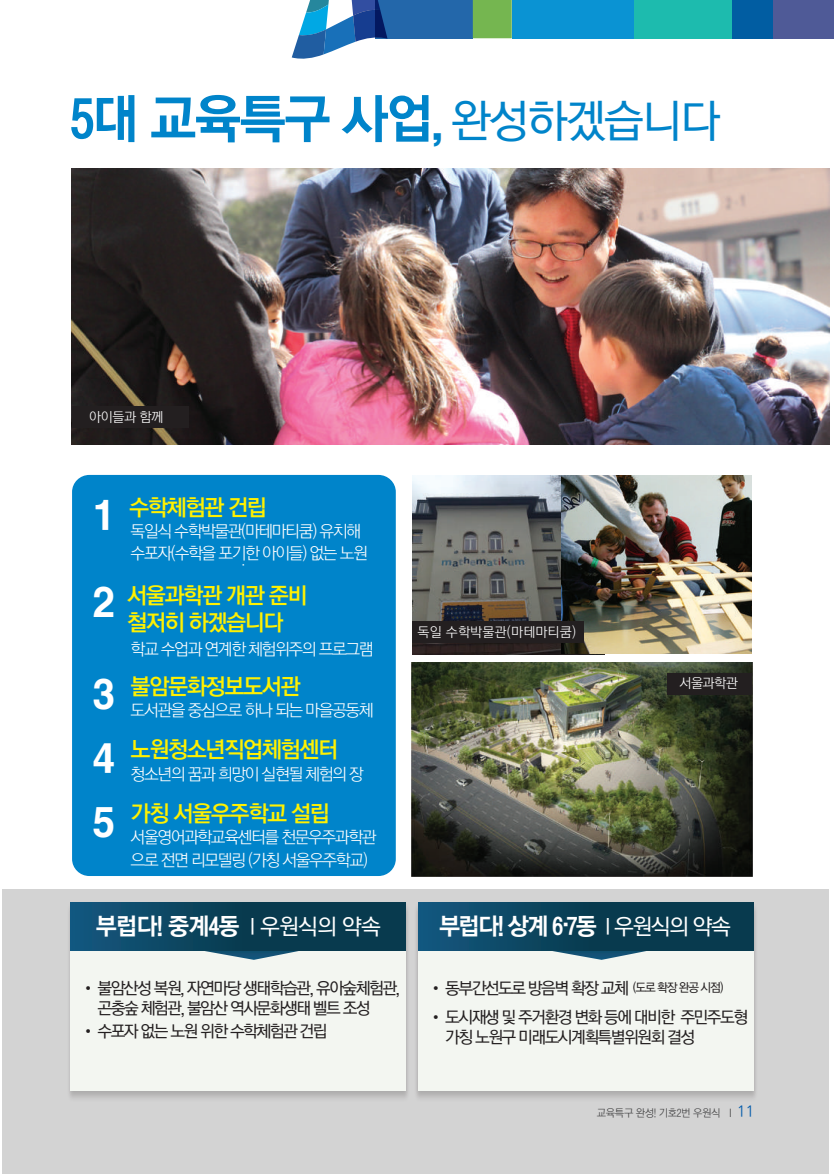
<style>
.page{position:relative;width:834px;height:1174px;background:#fff}
.page>*{position:absolute;margin:0;border:0;box-sizing:border-box;transform-origin:0 0}
.t1{font:52.5px "YGO550";letter-spacing:-.05em;color:#0084ca}
.t2{font:39px "H2 gtr E";color:#fff}
.t3{font:23.55px "YGO550";letter-spacing:-.04em;color:#fff}
.t4{font:22.5px/27px "YGO540";letter-spacing:-.065em;color:#fff101}
.t5{font:16.5px/19.8px "YGO530";letter-spacing:-.1em;color:#231f20}
.t6{font:16.5px/22.5px "YGO520";letter-spacing:-.09em;color:#fff}
.t7{font:13.5px "YGO520";color:#fff}
.t8{font:10.5px "YGO520";letter-spacing:-.04em;color:#3e3e3f}
.s1{font-size:45px}
.s2{font-family:"YGO530";font-size:45px}
.s3{font-family:"H2 gtr E";font-size:39px;color:#fff}
.s4{font-family:"YGO530";font-size:22.05px}
.s5{font-size:12px}
.s6{font-family:"Nanum Gothic";font-size:15px;color:#015aaa}
</style>
<div class="page">
<img style="left:412px;top:476px;width:192px;height:178px">
<img style="left:561px;top:476px;width:190px;height:177px">
<img style="left:71px;top:168px;width:758px;height:277px">
<div style="left:3px;top:890px;width:825px;height:284px;background:#d3d3d3"></div>
<img style="left:411px;top:662px;width:341px;height:214px">
<div style="left:72px;top:475px;width:324px;height:401px;background:#0084ca;border-radius:17px"></div>
<img style="left:69px;top:902px;width:687px;height:196px">
<div style="left:70px;top:904px;width:335px;height:186px;background:#f3f6f1"></div>
<svg style="left:160px;top:950px;width:179px;height:9px"></svg>
<div style="left:70px;top:902px;width:335px;height:48px;background:linear-gradient(to right,#115175,#053241)"></div>
<div style="left:418px;top:904px;width:335px;height:186px;background:#f3f6f1"></div>
<svg style="left:507px;top:950px;width:179px;height:9px"></svg>
<div style="left:418px;top:902px;width:335px;height:48px;background:linear-gradient(to right,#115175,#053241)"></div>
<div style="left:72px;top:407px;width:116px;height:21px;background:#231f20"></div>
<div style="left:412px;top:621px;width:171px;height:21px;background:#231f20"></div>
<div style="left:667px;top:673px;width:84px;height:21px;background:#231f20"></div>
<div style="left:375px;top:0;width:97px;height:38px;background:#2367aa"></div>
<div style="left:472px;top:0;width:39px;height:38px;background:#75b650"></div>
<div style="left:511px;top:0;width:123px;height:38px;background:#0a93d3"></div>
<div style="left:634px;top:0;width:98px;height:38px;background:#1dbbae"></div>
<div style="left:732px;top:0;width:41px;height:38px;background:#015da2"></div>
<div style="left:773px;top:0;width:60px;height:38px;background:#4f5a97"></div>
<svg style="left:292px;top:0;width:95px;height:59px"></svg>
<h1 class="t1" style="left:71px;top:92px;width:651px">5대 교육특구 사업<span class="s1">,</span> <span class="s2">완성하겠습니다</span></h1>
<p class="t7" style="left:89px;top:411px;width:75px">아이들과 함께</p>
<h3 class="t4" style="left:92px;top:494px;width:177px"><span class="s3">1</span> 수학체험관 건립</h3>
<p class="t6" style="left:131px;top:520px;width:239px">독일식 수학박물관(마테마티쿰) 유치해 수포자(수학을 포기한 아이들) 없는 노원</p>
<h2 class="t2" style="left:92px;top:583px;width:26px">2</h2>
<h2 class="t2" style="left:92px;top:676px;width:26px">3</h2>
<h2 class="t2" style="left:92px;top:739px;width:26px">4</h2>
<h2 class="t2" style="left:92px;top:803px;width:26px">5</h2>
<p class="t7" style="left:241px;top:553px;width:6px">.</p>
<h3 class="t4" style="left:127px;top:583px;width:182px">서울과학관 개관 준비 철저히 하겠습니다</h3>
<p class="t6" style="left:131px;top:638px;width:244px">학교 수업과 연계한 체험위주의 프로그램</p>
<h3 class="t4" style="left:131px;top:674px;width:172px">불암문화정보도서관</h3>
<p class="t6" style="left:131px;top:700px;width:244px">도서관을 중심으로 하나 되는 마을공동체</p>
<h3 class="t4" style="left:131px;top:737px;width:209px">노원청소년직업체험센터</h3>
<p class="t6" style="left:131px;top:763px;width:235px">청소년의 꿈과 희망이 실현될 체험의 장</p>
<h3 class="t4" style="left:131px;top:801px;width:201px">가칭 서울우주학교 설립</h3>
<p class="t6" style="left:131px;top:827px;width:247px">서울영어과학교육센터를 천문우주과학관 으로 전면 리모델링 (가칭 서울우주학교)</p>
<h3 class="t3" style="left:96px;top:914px;width:286px">부럽다! 중계4동 <span class="s4">l 우원식의 약속</span></h3>
<p class="t5" style="left:98px;top:979px;width:304px;text-indent:-17px">• 불암산성 복원, 자연마당 생태학습관, 유아숲체험관, 곤충숲 체험관, 불암산 역사문화생태 벨트 조성</p>
<p class="t5" style="left:81px;top:1022px;width:248px">• 수포자 없는 노원 위한 수학체험관 건립</p>
<p class="t7" style="left:417px;top:625px;width:160px">독일 수학박물관(마테마티쿰)</p>
<p class="t7" style="left:679px;top:676px;width:60px">서울과학관</p>
<h3 class="t3" style="left:439px;top:914px;width:293px">부럽다! 상계 6.7동 <span class="s4">l 우원식의 약속</span></h3>
<p class="t5" style="left:428px;top:979px;width:296px">• 동부간선도로 방음벽 확장 교체 <span class="s5">(도로 확장 완공 시점)</span></p>
<p class="t5" style="left:445px;top:1008px;width:304px;text-indent:-17px">• 도시재생 및 주거환경 변화 등에 대비한 주민주도형 가칭 노원구 미래도시계획특별위원회 결성</p>
<p class="t8" style="left:596px;top:1107px;width:159px">교육특구 완성! 기호2번 우원식 ㅣ <span class="s6">11</span></p>
</div>
